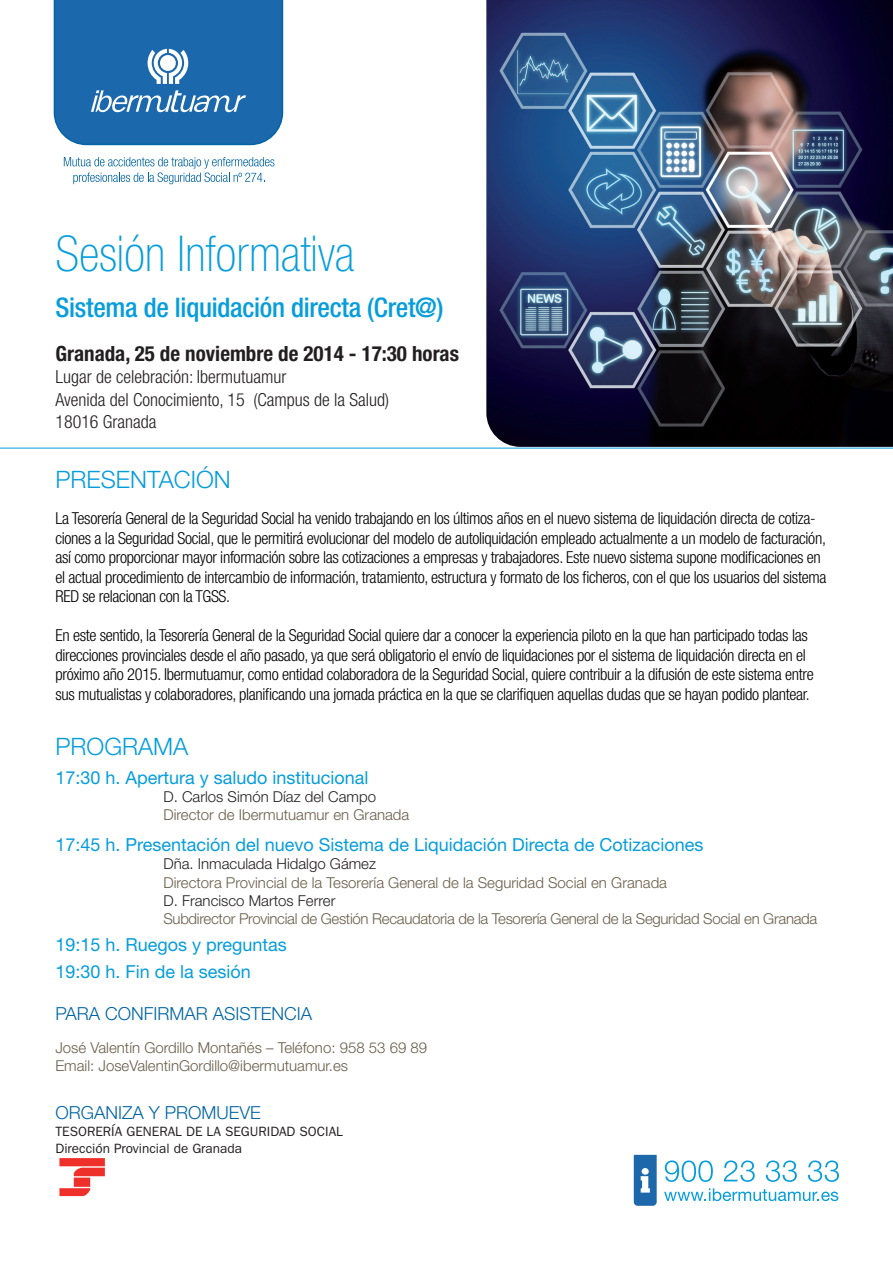
<style>
.page{position:relative;width:893px;height:1263px;background:#fff}
.page>*{position:absolute;margin:0;border:0;box-sizing:border-box;transform-origin:0 0}
.t1{font:100 condensed 49.5px "Helvetica Neue LT Std";color:#069ddc}
.t2{font:500 condensed 27px "Helvetica Neue LT Std";letter-spacing:-.01em;color:#069ddc}
.t3{font:300 24px "Helvetica Neue LT Std";color:#069ddc}
.t4{font:700 condensed 21px "Helvetica Neue LT Std";color:#231f20}
.t5{font:18px/27px "Helvetica Neue LT Std";color:#069ddc}
.t6{font:300 condensed 18px/22.5px "Helvetica Neue LT Std";color:#231f20}
.t7{font:300 18px "Helvetica Neue LT Std";color:#0065a4}
.t8{font:300 condensed 16.5px/19.5px "Helvetica Neue LT Std";letter-spacing:-.02em;color:#000}
.t9{font:300 15px/18px "Helvetica Neue LT Std";color:#685d49}
.t10{font:300 15px "Helvetica Neue LT Std";letter-spacing:-.02em;color:#685d49}
.t11{font:300 15px "Helvetica Neue LT Std";color:#231f20}
.t12{font:13.5px/16.2px "ITC Franklin Gothic Std";color:#231f20}
</style>
<div class="page">
<svg style="left:54px;top:0;width:229px;height:145px;background:#2973b1"></svg>
<svg style="left:64px;top:157px;width:210px;height:27px"></svg>
<hr style="left:0;top:448px;width:893px;height:1px;background:#069ddc">
<svg style="left:634px;top:1155px;width:23px;height:51px"></svg>
<svg style="left:665px;top:1160px;width:48px;height:22px"></svg>
<svg style="left:724px;top:1160px;width:31px;height:22px"></svg>
<svg style="left:765px;top:1160px;width:32px;height:22px"></svg>
<svg style="left:808px;top:1160px;width:31px;height:22px"></svg>
<svg style="left:664px;top:1188px;width:174px;height:13px"></svg>
<img style="left:486px;top:0;width:407px;height:447px">
<img style="left:59px;top:1158px;width:46px;height:39px">
<h1 class="t1" style="left:55px;top:225px;width:301px">Sesión Informativa</h1>
<h2 class="t2" style="left:55px;top:291px;width:390px">Sistema de liquidación directa (Cret@)</h2>
<p class="t4" style="left:55px;top:340px;width:405px">Granada, 25 de noviembre de 2014 - 17:30 horas</p>
<p class="t6" style="left:55px;top:365px;width:335px">Lugar de celebración: Ibermutuamur<br>Avenida del Conocimiento, 15 (Campus de la Salud)<br>18016 Granada</p>
<h3 class="t3" style="left:55px;top:465px;width:177px">PRESENTACIÓN</h3>
<p class="t8" style="left:55px;top:509px;width:772px">La Tesorería General de la Seguridad Social ha venido trabajando en los últimos años en el nuevo sistema de liquidación directa de cotiza&shy;ciones a la Seguridad Social, que le permitirá evolucionar del modelo de autoliquidación empleado actualmente a un modelo de facturación, así como proporcionar mayor información sobre las cotizaciones a empresas y trabajadores. Este nuevo sistema supone modificaciones en el actual procedimiento de intercambio de información, tratamiento, estructura y formato de los ficheros, con el que los usuarios del sistema RED se relacionan con la TGSS.</p>
<p class="t8" style="left:55px;top:626px;width:760px">En este sentido, la Tesorería General de la Seguridad Social quiere dar a conocer la experiencia piloto en la que han participado todas las direcciones provinciales desde el año pasado, ya que será obligatorio el envío de liquidaciones por el sistema de liquidación directa en el próximo año 2015. Ibermutuamur, como entidad colaboradora de la Seguridad Social, quiere contribuir a la difusión de este sistema entre sus mutualistas y colaboradores, planificando una jornada práctica en la que se clarifiquen aquellas dudas que se hayan podido plantear.</p>
<h3 class="t3" style="left:55px;top:732px;width:134px">PROGRAMA</h3>
<p class="t5" style="left:55px;top:764px;width:315px">17:30 h. Apertura y saludo institucional</p>
<p class="t11" style="left:163px;top:787px;width:214px">D. Carlos Simón Díaz del Campo</p>
<p class="t9" style="left:163px;top:805px;width:247px">Director de Ibermutuamur en Granada</p>
<p class="t5" style="left:55px;top:831px;width:650px">17:45 h. Presentación del nuevo Sistema de Liquidación Directa de Cotizaciones</p>
<p class="t11" style="left:163px;top:855px;width:214px">Dña. Inmaculada Hidalgo Gámez</p>
<p class="t9" style="left:163px;top:873px;width:505px">Directora Provincial de la Tesorería General de la Seguridad Social en Granada</p>
<p class="t11" style="left:163px;top:891px;width:174px">D. Francisco Martos Ferrer</p>
<p class="t10" style="left:163px;top:909px;width:655px">Subdirector Provincial de Gestión Recaudatoria de la Tesorería General de la Seguridad Social en Granada</p>
<p class="t5" style="left:55px;top:930px;width:233px">19:15 h. Ruegos y preguntas<br>19:30 h. Fin de la sesión</p>
<p class="t7" style="left:55px;top:1002px;width:258px">PARA CONFIRMAR ASISTENCIA</p>
<p class="t9" style="left:55px;top:1038px;width:373px">José Valentín Gordillo Montañés – Teléfono: 958 53 69 89<br>Email: JoseValentinGordillo@ibermutuamur.es</p>
<p class="t7" style="left:55px;top:1101px;width:207px">ORGANIZA Y PROMUEVE</p>
<p class="t12" style="left:55px;top:1124px;width:289px">TESORERÍA GENERAL DE LA SEGURIDAD SOCIAL<br>Dirección Provincial de Granada</p>
</div>
